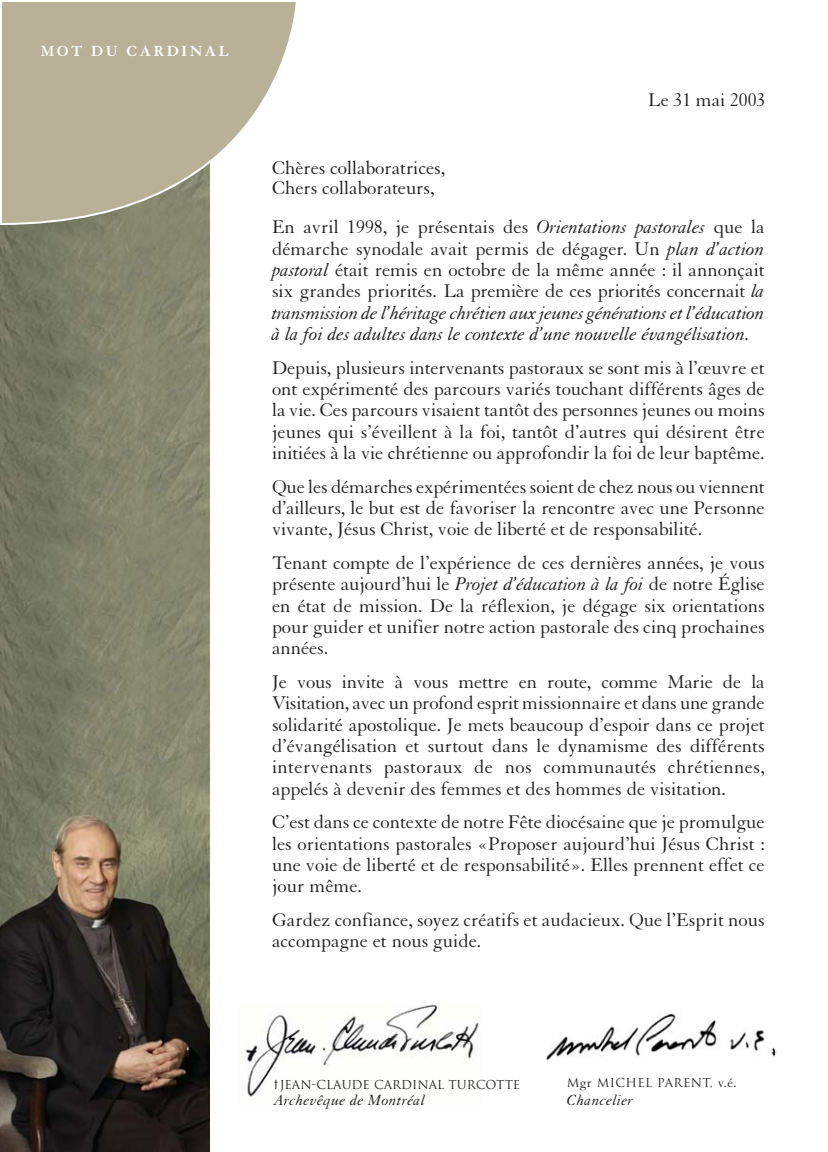
<style>
.page{position:relative;width:828px;height:1152px;background:#fff}
.page>*{position:absolute;margin:0;border:0;box-sizing:border-box;transform-origin:0 0}
.t1{font:20px/21.4px "Granjon";color:#231f20;text-align:justify}
.t2{font:italic 16px "Granjon";letter-spacing:.02em;color:#231f20}
.t3{font:700 16px "Granjon";letter-spacing:.155em;color:#fff}
.t4{font:12px "Trajan";color:#231f20}
.t5{font:12px "Trajan";letter-spacing:.03em;color:#231f20}
.s1{font-style:italic}
.s2{font-family:"Futura";font-weight:300;font-stretch:condensed;font-size:14px}
.s3{font-family:"Granjon";font-size:14px}
</style>
<div class="page">
<img style="left:245px;top:1006px;width:234px;height:91px">
<img style="left:547px;top:1013px;width:229px;height:47px">
<img style="left:0;top:225px;width:210px;height:927px">
<svg style="left:2px;top:2px;width:294px;height:223px;background:#beb7a2"></svg>
<div style="left:270px;top:158px;width:497px;height:823px;background:#fff"></div>
<div style="left:268px;top:91px;width:499px;height:29px;background:#fff"></div>
<p class="t3" style="left:41px;top:45px;width:190px">MOT DU CARDINAL</p>
<p class="t1" style="left:648px;top:91px;width:119px">Le 31 mai 2003</p>
<p class="t1" style="left:272px;top:159px;width:175px;line-height:20px">Chères collaboratrices,<br>Chers collaborateurs,</p>
<p class="t1" style="left:272px;top:218px;width:494px">En avril 1998, je présentais des <span class="s1">Orientations pastorales</span> que la démarche synodale avait permis de dégager. Un <span class="s1">plan d’action pastoral</span> était remis en octobre de la même année : il annonçait six grandes priorités. La première de ces priorités concernait <span class="s1">la transmission de l’héritage chrétien aux jeunes générations et l’éducation à la foi des adultes dans le contexte d’une nouvelle évangélisation.</span></p>
<p class="t1" style="left:272px;top:358px;width:494px">Depuis, plusieurs intervenants pastoraux se sont mis à l’œuvre et ont expérimenté des parcours variés touchant différents âges de la vie. Ces parcours visaient tantôt des personnes jeunes ou moins jeunes qui s’éveillent à la foi, tantôt d’autres qui désirent être initiées à la vie chrétienne ou approfondir la foi de leur baptême.</p>
<p class="t1" style="left:272px;top:477px;width:494px">Que les démarches expérimentées soient de chez nous ou viennent d’ailleurs, le but est de favoriser la rencontre avec une Personne vivante, Jésus Christ, voie de liberté et de responsabilité.</p>
<p class="t1" style="left:272px;top:554px;width:494px">Tenant compte de l’expérience de ces dernières années, je vous présente aujourd’hui le <span class="s1">Projet d’éducation à la foi</span> de notre Église en état de mission. De la réflexion, je dégage six orientations pour guider et unifier notre action pastorale des cinq prochaines années.</p>
<p class="t1" style="left:272px;top:673px;width:494px">Je vous invite à vous mettre en route, comme Marie de la Visitation, avec un profond esprit missionnaire et dans une grande solidarité apostolique. Je mets beaucoup d’espoir dans ce projet d’évangélisation et surtout dans le dynamisme des différents intervenants pastoraux de nos communautés chrétiennes, appelés à devenir des femmes et des hommes de visitation.</p>
<p class="t1" style="left:272px;top:813px;width:494px">C’est dans ce contexte de notre Fête diocésaine que je promulgue les orientations pastorales «Proposer aujourd’hui Jésus Christ : une voie de liberté et de responsabilité». Elles prennent effet ce jour même.</p>
<p class="t1" style="left:272px;top:911px;width:494px">Gardez confiance, soyez créatifs et audacieux. Que l’Esprit nous accompagne et nous guide.</p>
<p class="t4" style="left:274px;top:1078px;width:247px"><span class="s2">t</span> JEAN-CLAUDE CARDINAL TURCOTTE</p>
<p class="t2" style="left:274px;top:1094px;width:152px">Archevêque de Montréal</p>
<p class="t5" style="left:567px;top:1076px;width:171px">M<span class="s3">gr</span> MICHEL PARENT, <span class="s3">v.é.</span></p>
<p class="t2" style="left:567px;top:1094px;width:68px">Chancelier</p>
</div>
